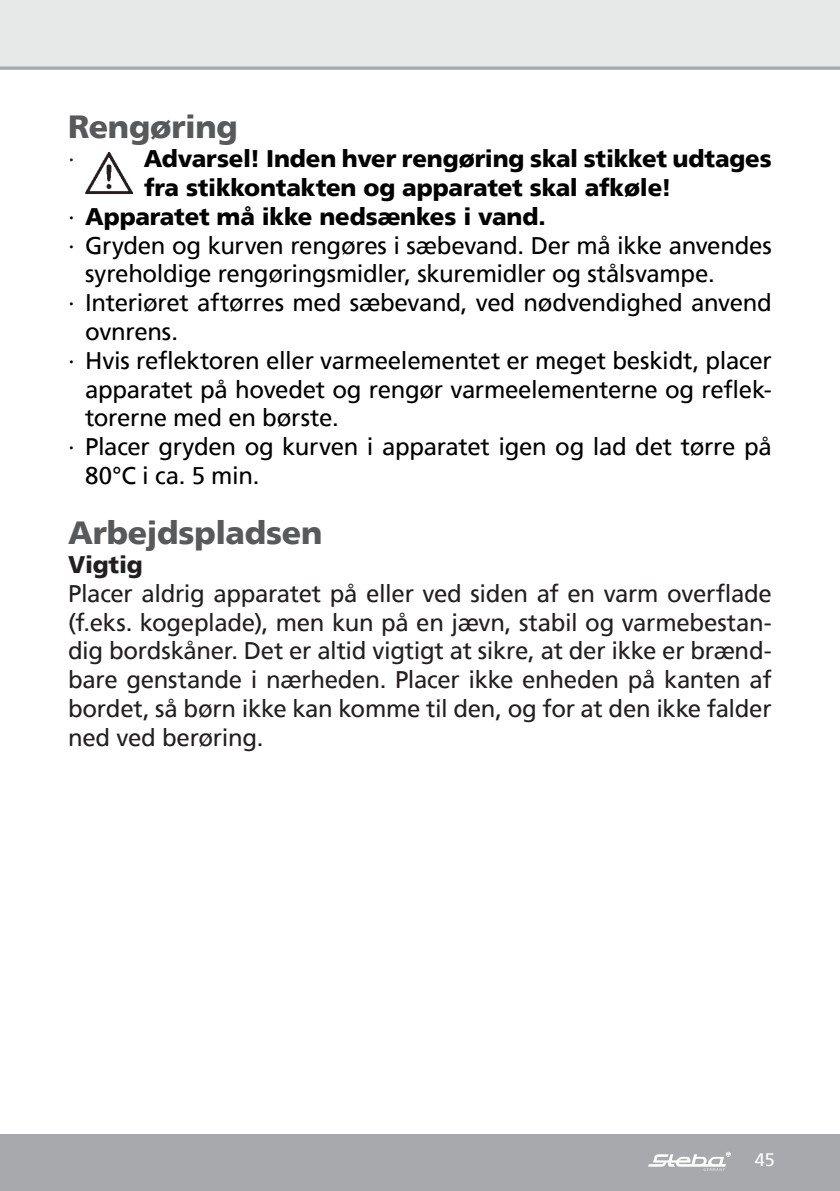
<style>
.page{position:relative;width:840px;height:1191px;background:#fff}
.page>*{position:absolute;margin:0;border:0;box-sizing:border-box;transform-origin:0 0}
.t1{font:900 32px "Frutiger";letter-spacing:-.01em;color:#58595b}
.t2{font:24px "Frutiger";letter-spacing:-.015em;color:#000}
.t3{font:24px/28.8px "Frutiger";letter-spacing:-.015em;color:#231f20;text-align:justify}
.t4{font:900 24px "Frutiger";letter-spacing:-.01em;color:#000}
.t5{font:900 24px "Frutiger";letter-spacing:-.01em;color:#231f20}
.t6{font:18px "Frutiger";color:#fff}
.s1{font-weight:400}
</style>
<div class="page">
<div style="left:0;top:0;width:839px;height:68px;background:#e7e8e8"></div>
<div style="left:0;top:1134px;width:839px;height:57px;background:#a7a9ac"></div>
<svg style="left:648px;top:1151px;width:82px;height:19px"></svg>
<svg style="left:0;top:66px;width:839px;height:4px;background:#b2b4b7"></svg>
<img style="left:85px;top:152px;width:48px;height:42px">
<h1 class="t1" style="left:68px;top:108px;width:171px">Rengøring</h1>
<p class="t3" style="left:68px;top:144px;width:8px">∙</p>
<p class="t4" style="left:144px;top:144px;width:629px">Advarsel! Inden hver rengøring skal stikket udtages</p>
<p class="t4" style="left:144px;top:173px;width:529px">fra stikkontakten og apparatet skal afkøle!</p>
<p class="t4" style="left:68px;top:202px;width:479px"><span class="s1">∙</span> Apparatet må ikke nedsænkes i vand.</p>
<p class="t2" style="left:68px;top:231px;width:704px">∙ Gryden og kurven rengøres i sæbevand. Der må ikke anvendes</p>
<p class="t2" style="left:85px;top:260px;width:630px">syreholdige rengøringsmidler, skuremidler og stålsvampe.</p>
<p class="t2" style="left:68px;top:289px;width:704px">∙ Interiøret aftørres med sæbevand, ved nødvendighed anvend</p>
<p class="t2" style="left:85px;top:317px;width:94px">ovnrens.</p>
<p class="t2" style="left:68px;top:346px;width:704px">∙ Hvis reflektoren eller varmeelementet er meget beskidt, placer</p>
<p class="t2" style="left:85px;top:375px;width:687px">apparatet på hovedet og rengør varmeelementerne og reflek-</p>
<p class="t2" style="left:85px;top:404px;width:255px">torerne med en børste.</p>
<p class="t2" style="left:68px;top:433px;width:704px">∙ Placer gryden og kurven i apparatet igen og lad det tørre på</p>
<p class="t2" style="left:85px;top:461px;width:176px">80°C i ca. 5 min.</p>
<h1 class="t1" style="left:68px;top:513px;width:256px">Arbejdspladsen</h1>
<p class="t5" style="left:68px;top:550px;width:76px">Vigtig</p>
<p class="t3" style="left:68px;top:579px;width:704px">Placer aldrig apparatet på eller ved siden af en varm overflade (f.eks. kogeplade), men kun på en jævn, stabil og varmebestan&shy;dig bordskåner. Det er altid vigtigt at sikre, at der ikke er brænd&shy;bare genstande i nærheden. Placer ikke enheden på kanten af bordet, så børn ikke kan komme til den, og for at den ikke falder ned ved berøring.</p>
<p class="t6" style="left:754px;top:1149px;width:22px">45</p>
</div>
